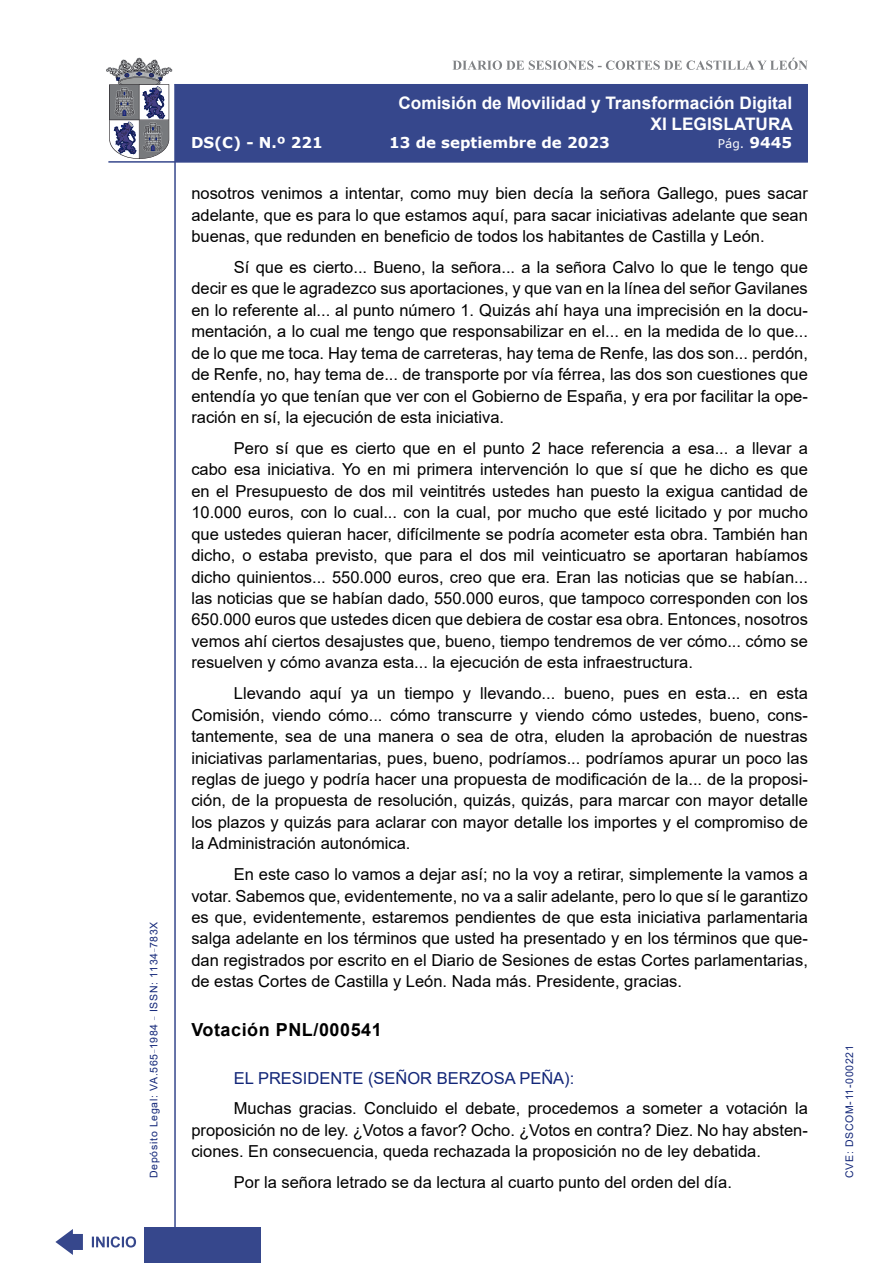
<style>
.page{position:relative;width:893px;height:1263px;background:#fff}
.page>*{position:absolute;margin:0;border:0;box-sizing:border-box;transform-origin:0 0}
.MarcadorSegundoNivel{font:700 18px "Arial";letter-spacing:.03em;color:#000}
.t1{font:700 17.25px/20.7px "Arial";color:#fff;text-align:right}
.t2{font:16.5px/21.5px "Arial";color:#000;text-align:justify}
.Orador{font:16.5px "Arial";color:#122678}
.t3{font:700 15px "Verdana";color:#fff}
.t4{font:12px "Verdana";color:#fff}
.t5{font:10.5px "Arial";letter-spacing:.065em;color:#122678}
.s1{font-weight:700;font-size:15px}
</style>
<div class="page">
<svg style="left:452px;top:58px;width:356px;height:12px"></svg>
<hr style="left:174px;top:84px;width:2px;height:1179px;background:#36478c">
<div style="left:144px;top:1227px;width:117px;height:36px;background:#36478c"></div>
<div style="left:175px;top:84px;width:633px;height:78px;background:#36478c"></div>
<hr style="left:108px;top:161px;width:700px;height:2px;background:#36478c">
<svg style="left:92px;top:1236px;width:44px;height:11px"></svg>
<svg style="left:55px;top:1229px;width:28px;height:26px"></svg>
<svg style="left:106px;top:58px;width:66px;height:101px"></svg>
<p class="t5" style="left:146px;top:1178px;width:258px;rotate:-90deg">Depósito Legal: VA.565<sup>_</sup>1984 <sup>_</sup> ISSN: 1134<sup>_</sup>783X</p>
<p class="t1" style="left:398px;top:93px;width:396px">Comisión de Movilidad y Transformación Digital<br>XI LEGISLATURA</p>
<p class="t3" style="left:191px;top:132px;width:133px">DS(C) - N.º 221</p>
<p class="t3" style="left:389px;top:132px;width:222px">13 de septiembre de 2023</p>
<p class="t4" style="left:718px;top:135px;width:76px">Pág. <span class="s1">9445</span></p>
<p class="t2" style="left:191px;top:182px;width:618px">nosotros venimos a intentar, como muy bien decía la señora Gallego, pues sacar adelante, que es para lo que estamos aquí, para sacar iniciativas adelante que sean buenas, que redunden en beneficio de todos los habitantes de Castilla y León.</p>
<p class="t2" style="left:191px;top:256px;width:618px;text-indent:43px">Sí que es cierto... Bueno, la señora... a la señora Calvo lo que le tengo que decir es que le agradezco sus aportaciones, y que van en la línea del señor Gavilanes en lo referente al... al punto número 1. Quizás ahí haya una imprecisión en la docu&shy;mentación, a lo cual me tengo que responsabilizar en el... en la medida de lo que... de lo que me toca. Hay tema de carreteras, hay tema de Renfe, las dos son... perdón, de Renfe, no, hay tema de... de transporte por vía férrea, las dos son cuestiones que entendía yo que tenían que ver con el Gobierno de España, y era por facilitar la ope&shy;ración en sí, la ejecución de esta iniciativa.</p>
<p class="t2" style="left:191px;top:437px;width:618px;text-indent:43px">Pero sí que es cierto que en el punto 2 hace referencia a esa... a llevar a cabo esa iniciativa. Yo en mi primera intervención lo que sí que he dicho es que en el Presupuesto de dos mil veintitrés ustedes han puesto la exigua cantidad de 10.000 euros, con lo cual... con la cual, por mucho que esté licitado y por mucho que ustedes quieran hacer, difícilmente se podría acometer esta obra. También han dicho, o estaba previsto, que para el dos mil veinticuatro se aportaran habíamos dicho quinientos... 550.000 euros, creo que era. Eran las noticias que se habían... las noticias que se habían dado, 550.000 euros, que tampoco corresponden con los 650.000 euros que ustedes dicen que debiera de costar esa obra. Entonces, nosotros vemos ahí ciertos desajustes que, bueno, tiempo tendremos de ver cómo... cómo se resuelven y cómo avanza esta... la ejecución de esta infraestructura.</p>
<p class="t2" style="left:191px;top:682px;width:618px;text-indent:43px">Llevando aquí ya un tiempo y llevando... bueno, pues en esta... en esta Comisión, viendo cómo... cómo transcurre y viendo cómo ustedes, bueno, cons&shy;tantemente, sea de una manera o sea de otra, eluden la aprobación de nuestras iniciativas parlamentarias, pues, bueno, podríamos... podríamos apurar un poco las reglas de juego y podría hacer una propuesta de modificación de la... de la proposi&shy;ción, de la propuesta de resolución, quizás, quizás, para marcar con mayor detalle los plazos y quizás para aclarar con mayor detalle los importes y el compromiso de la Administración autonómica.</p>
<p class="t2" style="left:191px;top:863px;width:618px;text-indent:43px">En este caso lo vamos a dejar así; no la voy a retirar, simplemente la vamos a votar. Sabemos que, evidentemente, no va a salir adelante, pero lo que sí le garantizo es que, evidentemente, estaremos pendientes de que esta iniciativa parlamentaria salga adelante en los términos que usted ha presentado y en los términos que que&shy;dan registrados por escrito en el Diario de Sesiones de estas Cortes parlamentarias, de estas Cortes de Castilla y León. Nada más. Presidente, gracias.</p>
<p class="MarcadorSegundoNivel" style="left:191px;top:1017px;width:192px">Votación PNL/000541</p>
<p class="Orador" style="left:234px;top:1066px;width:342px">EL PRESIDENTE (SEÑOR BERZOSA PEÑA):</p>
<p class="t2" style="left:191px;top:1098px;width:618px;text-indent:43px">Muchas gracias. Concluido el debate, procedemos a someter a votación la proposición no de ley. ¿Votos a favor? Ocho. ¿Votos en contra? Diez. No hay absten&shy;ciones. En consecuencia, queda rechazada la proposición no de ley debatida.</p>
<p class="t2" style="left:234px;top:1171px;width:500px">Por la señora letrado se da lectura al cuarto punto del orden del día.</p>
<p class="t5" style="left:842px;top:1178px;width:134px;rotate:-90deg">CVE: DSCOM-11-000221</p>
</div>
